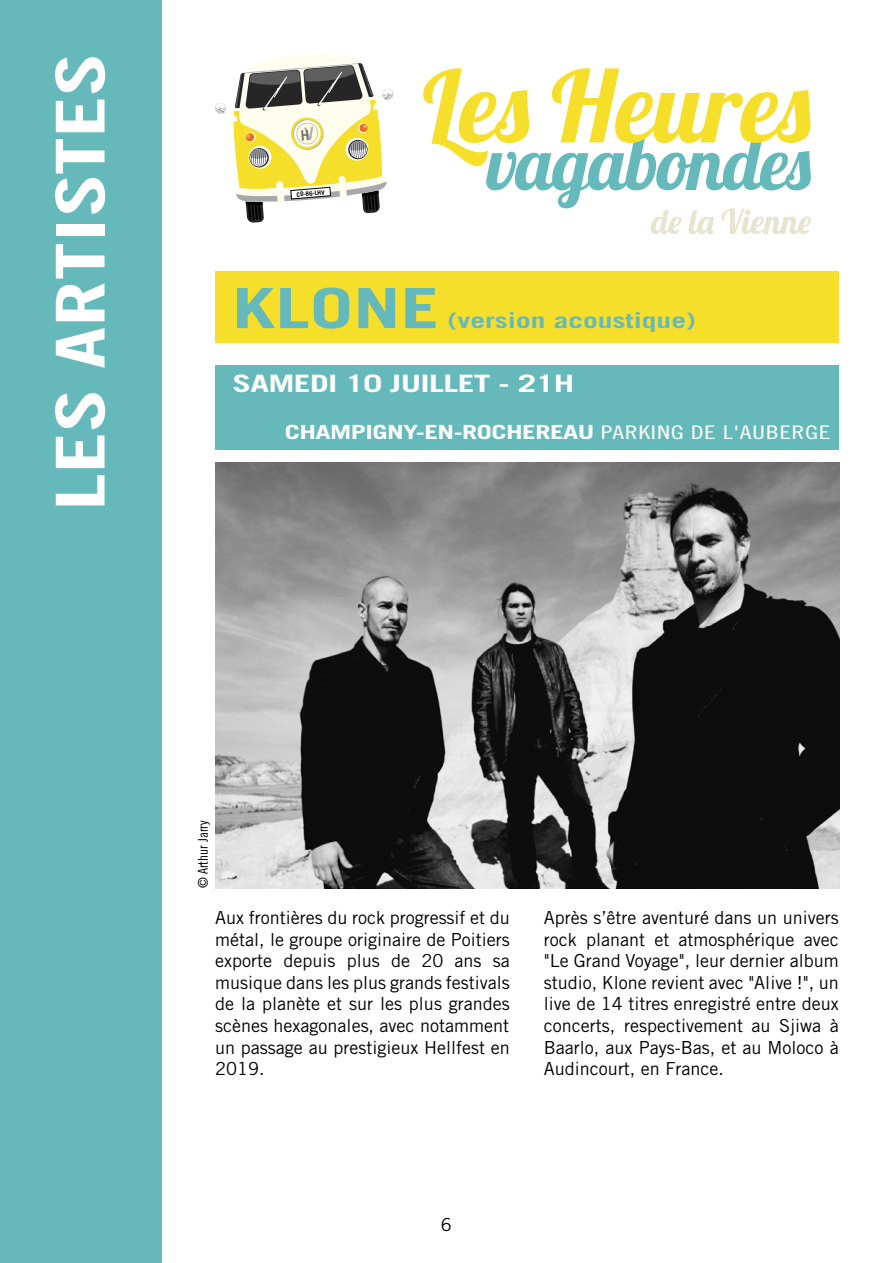
<style>
.page{position:relative;width:893px;height:1263px;background:#fff}
.page>*{position:absolute;margin:0;border:0;box-sizing:border-box;transform-origin:0 0}
.t1{font:67.5px "Trade Gothic Bold Cond Twenty";color:#fff;scale:1.4 1}
.t2{font:700 55.5px "Trade Gothic";color:#66b9bb;scale:1.4 1}
.t3{font:700 24px "Trade Gothic";letter-spacing:-.02em;color:#fff;scale:1.4 1}
.t4{font:700 21px "Trade Gothic";color:#66b9bb;scale:1.4 1}
.t5{font:700 19.5px "Trade Gothic";letter-spacing:-.02em;color:#fff;scale:1.4 1}
.t6{font:18px/21.6px "Trade Gothic";color:#000;text-align:justify}
.t7{font:13.5px "Trade Gothic Cond Eighteen";color:#000}
.t8{font:700 6.15px "Trade Gothic";color:#000}
.s1{font-family:"Trade Gothic Cond Eighteen";font-weight:400;font-size:18.75px}
</style>
<div class="page">
<div style="left:0;top:0;width:162px;height:1263px;background:#66b9bb"></div>
<div style="left:215px;top:271px;width:624px;height:71px;background:#f6df2a"></div>
<svg style="left:216px;top:54px;width:177px;height:169px"></svg>
<img style="left:215px;top:463px;width:624px;height:425px">
<div style="left:215px;top:365px;width:624px;height:50px;background:#66b9bb"></div>
<div style="left:215px;top:415px;width:624px;height:34px;background:#66b9bb"></div>
<svg style="left:423px;top:68px;width:388px;height:166px"></svg>
<h1 class="t1" style="left:39px;top:511px;width:328px;rotate:-90deg">LES ARTISTES</h1>
<p class="t8" style="left:296px;top:191px;width:29px;rotate:-5deg">CD-86-LHV</p>
<h2 class="t2" style="left:232px;top:274px;width:150px">KLONE</h2>
<p class="t4" style="left:448px;top:308px;width:179px">(version acoustique)</p>
<h3 class="t3" style="left:232px;top:369px;width:246px">SAMEDI 10 JUILLET - 21H</h3>
<p class="t5" style="left:285px;top:420px;width:391px">CHAMPIGNY-EN-ROCHEREAU <span class="s1">PARKING DE L'AUBERGE</span></p>
<p class="t7" style="left:195px;top:888px;width:69px;rotate:-90deg">© Arthur Jarry</p>
<p class="t6" style="left:215px;top:907px;width:296px">Aux frontières du rock progressif et du métal, le groupe originaire de Poitiers exporte depuis plus de 20 ans sa musique dans les plus grands festivals de la planète et sur les plus grandes scènes hexagonales, avec notamment un passage au prestigieux Hellfest en 2019.</p>
<p class="t6" style="left:544px;top:907px;width:296px">Après s’être aventuré dans un univers rock planant et atmosphérique avec "Le Grand Voyage", leur dernier album studio, Klone revient avec "Alive !", un live de 14 titres enregistré entre deux concerts, respectivement au Sjiwa à Baarlo, aux Pays-Bas, et au Moloco à Audincourt, en France.</p>
<p class="t6" style="left:441px;top:1214px;width:12px">6</p>
</div>
